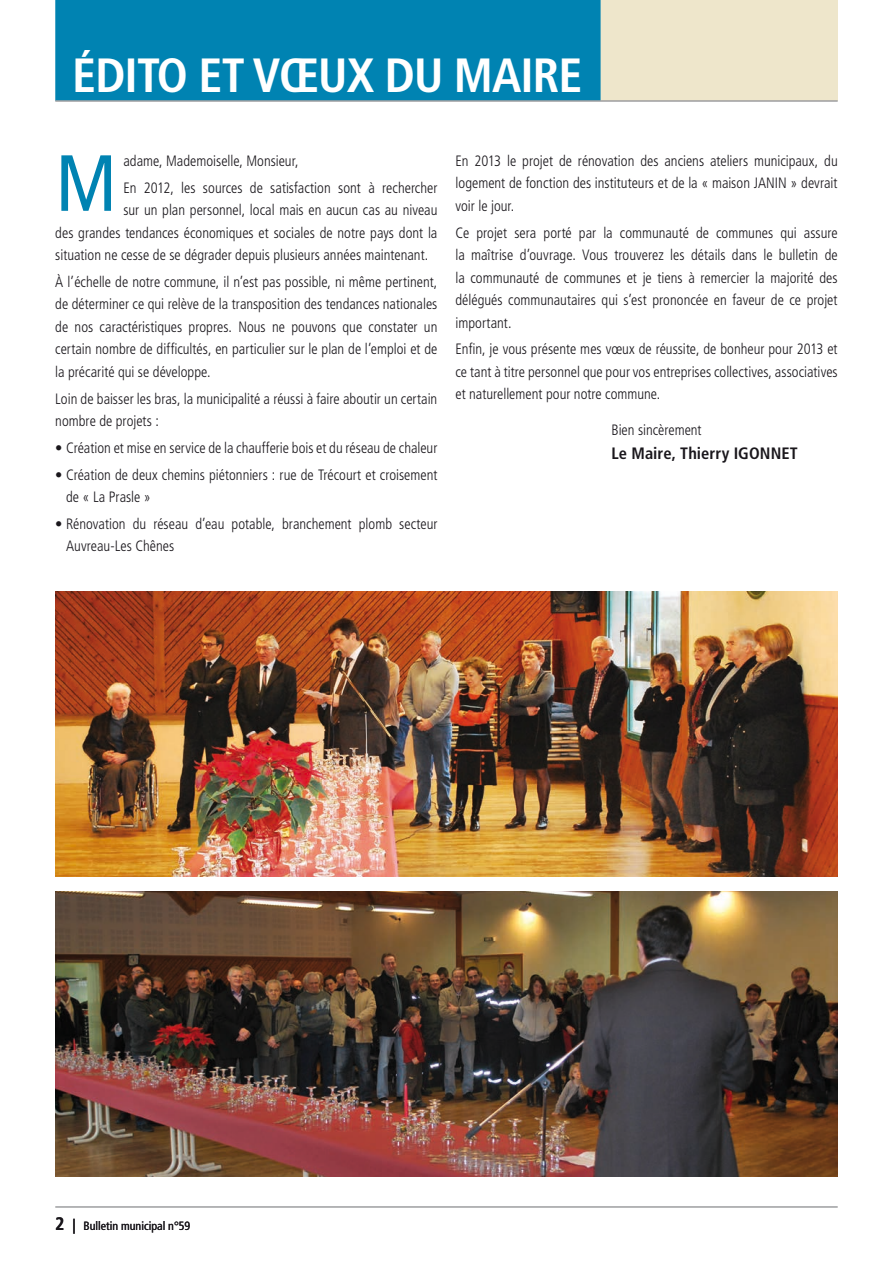
<style>
.page{position:relative;width:893px;height:1263px;background:#fff}
.page>*{position:absolute;margin:0;border:0;box-sizing:border-box;transform-origin:0 0}
.t1{font:condensed 79.5px "Frutiger";color:#0083b2}
.t2{font:700 condensed 48px "Frutiger";letter-spacing:-.02em;color:#fff}
.t3{font:700 condensed 16.5px "Frutiger";letter-spacing:.005em;color:#1a171c}
.t4{font:300 condensed 15px/22.5px "Frutiger";color:#1a171c;text-align:justify}
.t5{font:condensed 12px "Frutiger";color:#1a171c}
.s1{font-weight:700;font-size:18px}
.s2{font-weight:700;font-size:15px}
</style>
<div class="page">
<div style="left:153px;top:0;width:685px;height:101px;background:#eee6cb"></div>
<div style="left:55px;top:0;width:546px;height:101px;background:#0083b2"></div>
<hr style="left:55px;top:100px;width:783px;height:2px;background:#9d9ea0">
<hr style="left:892px;top:0;width:1px;height:648px;background:#faf8f0">
<hr style="left:55px;top:1206px;width:783px;height:2px;background:#9d9ea0">
<img style="left:55px;top:591px;width:783px;height:285px">
<img style="left:55px;top:891px;width:783px;height:285px">
<p class="t2" style="left:72px;top:47px;width:512px">ÉDITO ET VŒUX DU MAIRE</p>
<p class="t1" style="left:55px;top:137px;width:63px">M</p>
<p class="t4" style="left:123px;top:150px;width:177px">adame, Mademoiselle, Monsieur,</p>
<p class="t4" style="left:123px;top:176px;width:315px">En 2012, les sources de satisfaction sont à rechercher</p>
<p class="t4" style="left:123px;top:199px;width:315px">sur un plan personnel, local mais en aucun cas au niveau</p>
<p class="t4" style="left:55px;top:221px;width:384px">des grandes tendances économiques et sociales de notre pays dont la</p>
<p class="t4" style="left:55px;top:244px;width:374px">situation ne cesse de se dégrader depuis plusieurs années maintenant.</p>
<p class="t4" style="left:55px;top:271px;width:384px">À l’échelle de notre commune, il n’est pas possible, ni même pertinent, de déterminer ce qui relève de la transposition des tendances nationales de nos caractéristiques propres. Nous ne pouvons que constater un certain nombre de difficultés, en particulier sur le plan de l’emploi et de la précarité qui se développe.</p>
<p class="t4" style="left:55px;top:387px;width:384px">Loin de baisser les bras, la municipalité a réussi à faire aboutir un certain nombre de projets :</p>
<p class="t4" style="left:55px;top:437px;width:384px">• Création et mise en service de la chaufferie bois et du réseau de chaleur</p>
<p class="t4" style="left:66px;top:463px;width:373px;text-indent:-11px">• Création de deux chemins piétonniers : rue de Trécourt et croisement de « La Prasle »</p>
<p class="t4" style="left:66px;top:513px;width:373px;text-indent:-11px">• Rénovation du réseau d’eau potable, branchement plomb secteur<br>Auvreau-Les Chênes</p>
<p class="t4" style="left:455px;top:150px;width:384px">En 2013 le projet de rénovation des anciens ateliers municipaux, du logement de fonction des instituteurs et de la « maison JANIN » devrait voir le jour.</p>
<p class="t4" style="left:455px;top:221px;width:384px">Ce projet sera porté par la communauté de communes qui assure la maîtrise d’ouvrage. Vous trouverez les détails dans le bulletin de la communauté de communes et je tiens à remercier la majorité des délégués communautaires qui s’est prononcée en faveur de ce projet important.</p>
<p class="t4" style="left:455px;top:338px;width:384px">Enfin, je vous présente mes vœux de réussite, de bonheur pour 2013 et ce tant à titre personnel que pour vos entreprises collectives, associatives et naturellement pour notre commune.</p>
<p class="t4" style="left:611px;top:418px;width:92px">Bien sincèrement</p>
<p class="t3" style="left:611px;top:443px;width:188px">Le Maire, Thierry IGONNET</p>
<p class="t5" style="left:55px;top:1218px;width:137px"><span class="s1">2</span> <span class="s2">|</span> Bulletin municipal n°59</p>
</div>
